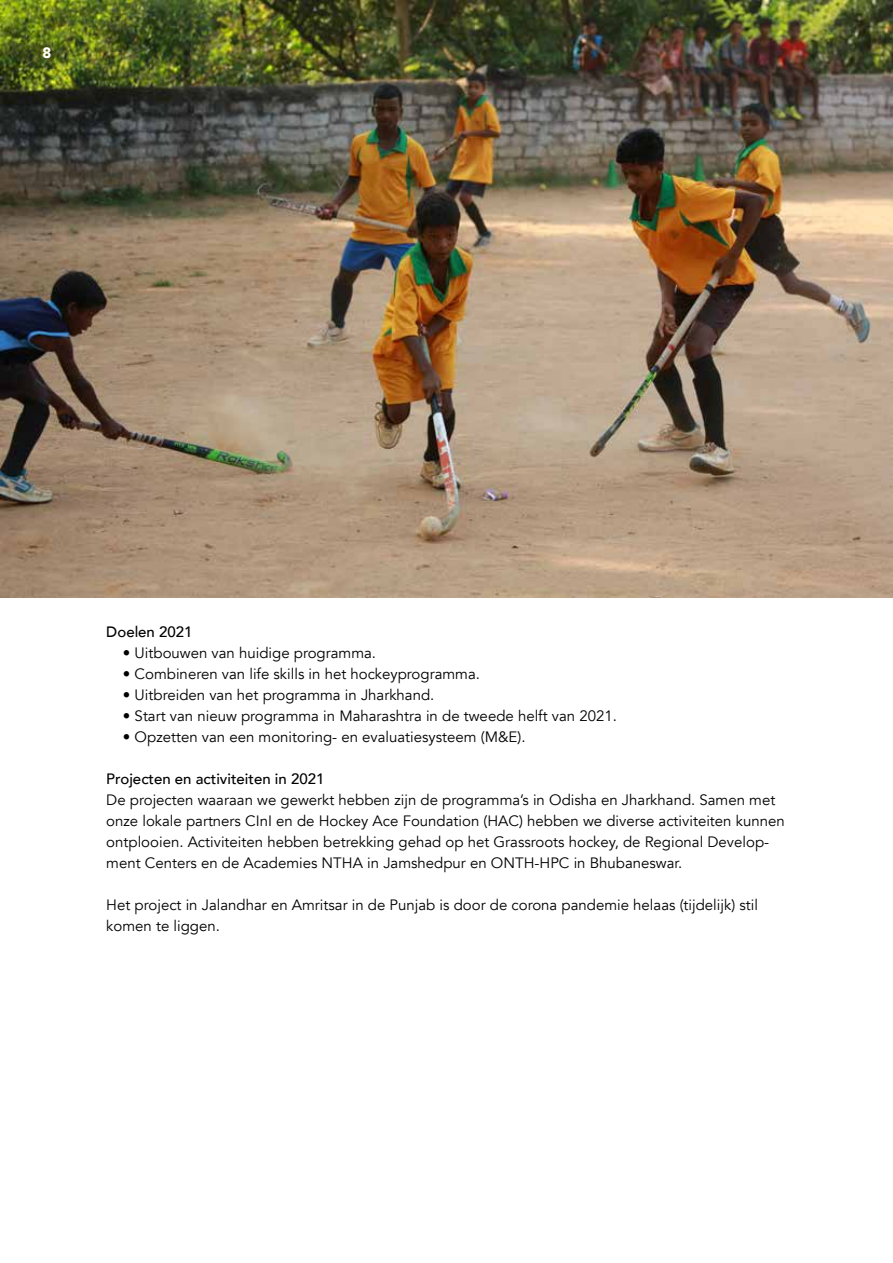
<style>
.page{position:relative;width:893px;height:1263px;background:#fff}
.page>*{position:absolute;margin:0;border:0;box-sizing:border-box;transform-origin:0 0}
.t1{font:15px/21px "Avenir";color:#000}
.t2{font:500 15px "Avenir";color:#000}
.t3{font:900 15px "Avenir";color:#fff}
</style>
<div class="page">
<img style="left:0;top:0;width:893px;height:598px">
<p class="t3" style="left:43px;top:39px;width:10px">8</p>
<p class="t2" style="left:106px;top:619px;width:88px">Doelen 2021</p>
<p class="t1" style="left:123px;top:643px;width:255px">• Uitbouwen van huidige programma.</p>
<p class="t1" style="left:123px;top:664px;width:358px">• Combineren van life skills in het hockeyprogramma.</p>
<p class="t1" style="left:123px;top:685px;width:313px">• Uitbreiden van het programma in Jharkhand.</p>
<p class="t1" style="left:123px;top:706px;width:495px">• Start van nieuw programma in Maharashtra in de tweede helft van 2021.</p>
<p class="t1" style="left:123px;top:727px;width:404px">• Opzetten van een monitoring- en evaluatiesysteem (M&amp;E).</p>
<p class="t2" style="left:106px;top:766px;width:220px">Projecten en activiteiten in 2021</p>
<p class="t1" style="left:106px;top:790px;width:680px">De projecten waaraan we gewerkt hebben zijn de programma’s in Odisha en Jharkhand. Samen met onze lokale partners CInI en de Hockey Ace Foundation (HAC) hebben we diverse activiteiten kunnen ontplooien. Activiteiten hebben betrekking gehad op het Grassroots hockey, de Regional Develop&shy;ment Centers en de Academies NTHA in Jamshedpur en ONTH-HPC in Bhubaneswar.</p>
<p class="t1" style="left:106px;top:895px;width:653px">Het project in Jalandhar en Amritsar in de Punjab is door de corona pandemie helaas (tijdelijk) stil komen te liggen.</p>
</div>
